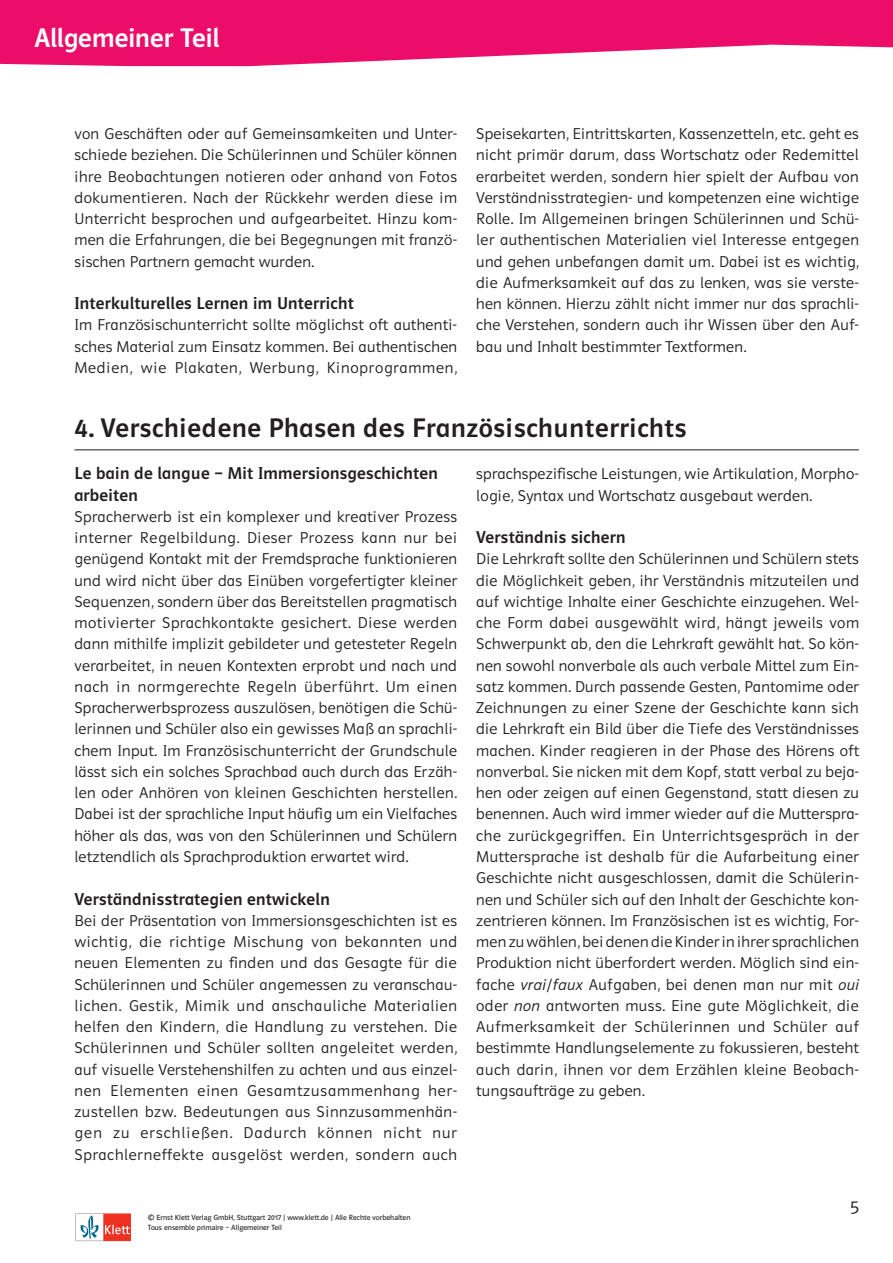
<style>
.page{position:relative;width:893px;height:1263px;background:#fff}
.page>*{position:absolute;margin:0;border:0;box-sizing:border-box;transform-origin:0 0}
.t1{font:27px "Polo Basis Krftg";letter-spacing:.025em;color:#231f20}
.t2{font:27px "Polo Basis Krftg 2";color:#fff}
.t3{font:18px "Polo ST11 K Leicht";color:#231f20}
.t4{font:17.25px/21.3px "Polo Basis Krftg";letter-spacing:.015em;color:#231f20}
.t5{font:15.75px/21.3px "Polo Basis Leicht";letter-spacing:.02em;color:#231f20;text-align:justify}
.t6{font:7.5px/10.1px "Polo ST11 K Buch 2";color:#231f20}
.s1{font-family:"Polo Basis Leicht Kursiv"}
</style>
<div class="page">
<svg style="left:0;top:0;width:893px;height:66px;fill:#ec0c6a"></svg>
<svg style="left:76px;top:1213px;width:55px;height:28px"></svg>
<hr style="left:74px;top:449px;width:785px;height:1px;background:#231f20">
<h1 class="t2" style="left:34px;top:23px;width:187px">Allgemeiner Teil</h1>
<p class="t5" style="left:74px;top:123px;width:384px">von Geschäften oder auf Gemeinsamkeiten und Unter&shy;schiede beziehen. Die Schülerinnen und Schüler können ihre Beobachtungen notieren oder anhand von Fotos dokumentieren. Nach der Rückkehr werden diese im Unterricht besprochen und aufgearbeitet. Hinzu kom&shy;men die Erfahrungen, die bei Begegnungen mit franzö&shy;sischen Partnern gemacht wurden.</p>
<p class="t4" style="left:74px;top:293px;width:281px">Interkulturelles Lernen im Unterricht</p>
<p class="t5" style="left:74px;top:315px;width:384px">Im Französischunterricht sollte möglichst oft authenti&shy;sches Material zum Einsatz kommen. Bei authentischen Medien, wie Plakaten, Werbung, Kinoprogrammen,</p>
<p class="t5" style="left:476px;top:123px;width:384px">Speisekarten, Eintrittskarten, Kassenzetteln, etc. geht es nicht primär darum, dass Wortschatz oder Redemittel erarbeitet werden, sondern hier spielt der Aufbau von Verständnisstrategien- und kompetenzen eine wichtige Rolle. Im Allgemeinen bringen Schülerinnen und Schü&shy;ler authentischen Materialien viel Interesse entgegen und gehen unbefangen damit um. Dabei ist es wichtig, die Aufmerksamkeit auf das zu lenken, was sie verste&shy;hen können. Hierzu zählt nicht immer nur das sprachli&shy;che Verstehen, sondern auch ihr Wissen über den Auf&shy;bau und Inhalt bestimmter Textformen.</p>
<h1 class="t1" style="left:74px;top:413px;width:614px">4. Verschiedene Phasen des Französischunterrichts</h1>
<p class="t4" style="left:74px;top:463px;width:365px">Le bain de langue – Mit Immersionsgeschichten arbeiten</p>
<p class="t5" style="left:74px;top:506px;width:384px">Spracherwerb ist ein komplexer und kreativer Prozess interner Regelbildung. Dieser Prozess kann nur bei genügend Kontakt mit der Fremdsprache funktionieren und wird nicht über das Einüben vorgefertigter kleiner Sequenzen, sondern über das Bereitstellen pragmatisch motivierter Sprachkontakte gesichert. Diese werden dann mithilfe implizit gebildeter und getesteter Regeln verarbeitet, in neuen Kontexten erprobt und nach und nach in normgerechte Regeln überführt. Um einen Spracherwerbsprozess auszulösen, benötigen die Schü&shy;lerinnen und Schüler also ein gewisses Maß an sprachli&shy;chem Input. Im Französischunterricht der Grundschule lässt sich ein solches Sprachbad auch durch das Erzäh&shy;len oder Anhören von kleinen Geschichten herstellen.<br>Dabei ist der sprachliche Input häufig um ein Vielfaches höher als das, was von den Schülerinnen und Schülern letztendlich als Sprachproduktion erwartet wird.</p>
<p class="t4" style="left:74px;top:888px;width:257px">Verständnisstrategien entwickeln</p>
<p class="t5" style="left:74px;top:910px;width:384px">Bei der Präsentation von Immersionsgeschichten ist es wichtig, die richtige Mischung von bekannten und neuen Elementen zu finden und das Gesagte für die Schülerinnen und Schüler angemessen zu veranschau&shy;lichen. Gestik, Mimik und anschauliche Materialien helfen den Kindern, die Handlung zu verstehen. Die Schülerinnen und Schüler sollten angeleitet werden, auf visuelle Verstehenshilfen zu achten und aus einzel&shy;nen Elementen einen Gesamtzusammenhang her&shy;zustellen bzw. Bedeutungen aus Sinnzusammenhän&shy;gen zu erschließen. Dadurch können nicht nur Sprachlerneffekte ausgelöst werden, sondern auch</p>
<p class="t5" style="left:476px;top:463px;width:384px">sprachspezifische Leistungen, wie Artikulation, Morpho&shy;logie, Syntax und Wortschatz ausgebaut werden.</p>
<p class="t4" style="left:476px;top:527px;width:151px">Verständnis sichern</p>
<p class="t5" style="left:476px;top:548px;width:384px">Die Lehrkraft sollte den Schülerinnen und Schülern stets die Möglichkeit geben, ihr Verständnis mitzuteilen und auf wichtige Inhalte einer Geschichte einzugehen. Wel&shy;che Form dabei ausgewählt wird, hängt jeweils vom Schwerpunkt ab, den die Lehrkraft gewählt hat. So kön&shy;nen sowohl nonverbale als auch verbale Mittel zum Ein&shy;satz kommen. Durch passende Gesten, Pantomime oder Zeichnungen zu einer Szene der Geschichte kann sich die Lehrkraft ein Bild über die Tiefe des Verständnisses machen. Kinder reagieren in der Phase des Hörens oft nonverbal. Sie nicken mit dem Kopf, statt verbal zu beja&shy;hen oder zeigen auf einen Gegenstand, statt diesen zu benennen. Auch wird immer wieder auf die Mutterspra&shy;che zurückgegriffen. Ein Unterrichtsgespräch in der Muttersprache ist deshalb für die Aufarbeitung einer Geschichte nicht ausgeschlossen, damit die Schülerin&shy;nen und Schüler sich auf den Inhalt der Geschichte kon&shy;zentrieren können. Im Französischen ist es wichtig, For&shy;men zu wählen, bei denen die Kinder in ihrer sprachlichen Produktion nicht überfordert werden. Möglich sind ein&shy;fache <span class="s1">vrai</span>/<span class="s1">faux</span> Aufgaben, bei denen man nur mit <span class="s1">oui </span>oder <span class="s1">non</span> antworten muss. Eine gute Möglichkeit, die Aufmerksamkeit der Schülerinnen und Schüler auf bestimmte Handlungselemente zu fokussieren, besteht auch darin, ihnen vor dem Erzählen kleine Beobach&shy;tungsaufträge zu geben.</p>
<p class="t6" style="left:148px;top:1212px;width:264px">© Ernst Klett Verlag GmbH, Stuttgart 2017 | www.klett.de | Alle Rechte vorbehalten<br>Tous ensemble primaire – Allgemeiner Teil</p>
<p class="t3" style="left:850px;top:1197px;width:10px">5</p>
</div>
